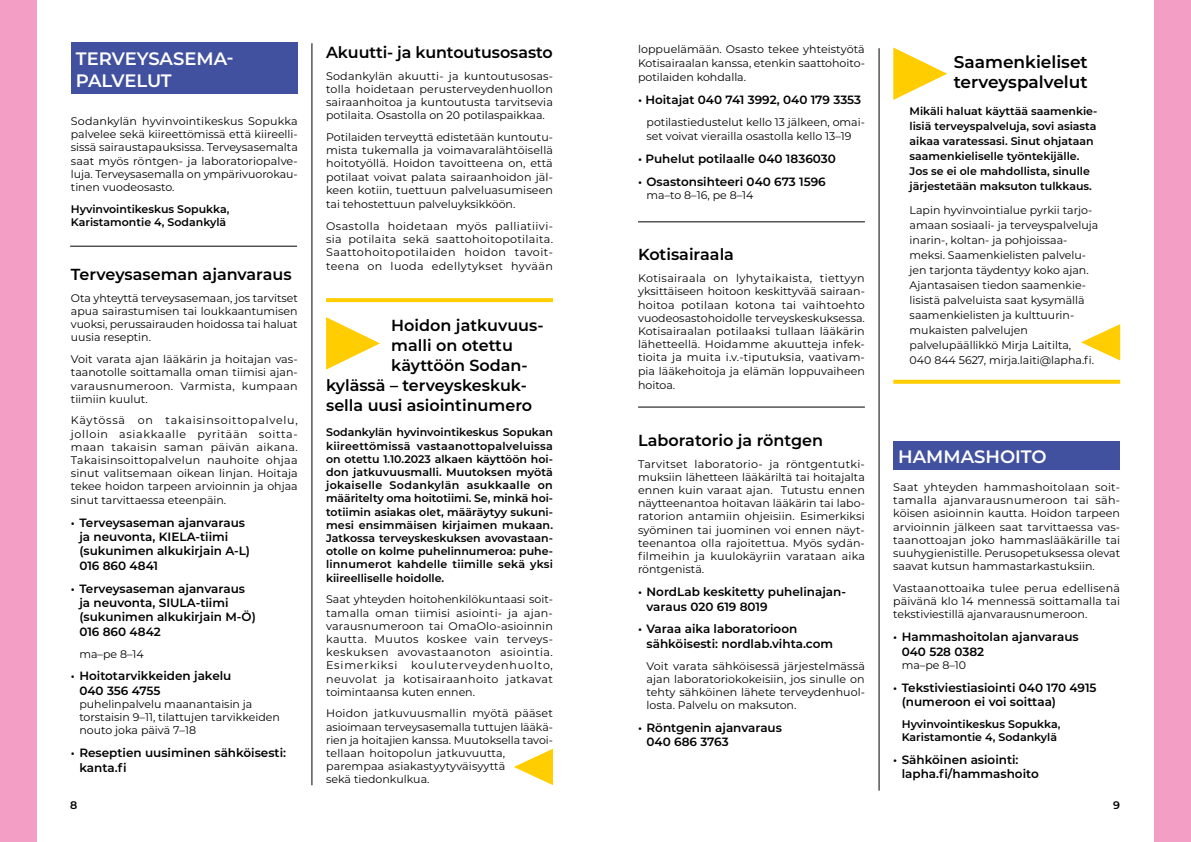
<style>
.page{position:relative;width:1191px;height:842px;background:#fff}
.page>*{position:absolute;margin:0;border:0;box-sizing:border-box;transform-origin:0 0}
.t1{font:600 18px/21.6px "Montserrat";color:#fff}
.t2{font:600 17px/20.4px "Montserrat";color:#000}
.t3{font:600 16px "Montserrat";color:#000}
.t4{font:600 12px/14.4px "Montserrat";color:#000}
.t5{font:11px/13.2px "Montserrat";color:#000;text-align:justify}
.t6{font:600 11px/13.2px "Montserrat";color:#000}
</style>
<div class="page">
<div style="left:1154px;top:0;width:37px;height:842px;background:#f39fc5"></div>
<hr style="left:878px;top:48px;width:1px;height:743px;background:#000">
<div style="left:893px;top:441px;width:227px;height:28px;background:#42519f"></div>
<hr style="left:312px;top:43px;width:1px;height:742px;background:#000">
<div style="left:71px;top:43px;width:227px;height:51px;background:#42519f"></div>
<hr style="left:70px;top:246px;width:227px;height:1px;background:#000">
<div style="left:0;top:0;width:37px;height:842px;background:#f39fc5"></div>
<hr style="left:638px;top:222px;width:227px;height:1px;background:#000">
<hr style="left:638px;top:407px;width:227px;height:1px;background:#000">
<svg style="left:326px;top:317px;width:54px;height:53px"></svg>
<svg style="left:514px;top:749px;width:39px;height:36px"></svg>
<svg style="left:326px;top:298px;width:227px;height:4px"></svg>
<svg style="left:893px;top:47px;width:54px;height:53px"></svg>
<svg style="left:1081px;top:324px;width:39px;height:36px"></svg>
<svg style="left:893px;top:380px;width:227px;height:4px"></svg>
<h1 class="t1" style="left:76px;top:47px;width:159px">TERVEYSASEMA-<br>PALVELUT</h1>
<p class="t5" style="left:71px;top:114px;width:228px">Sodankylän hyvinvointikeskus Sopukka palvelee sekä kiireettömissä että kiireelli&shy;sissä sairaustapauksissa. Terveysasemalta saat myös röntgen- ja laboratoriopalve&shy;luja. Terveysasemalla on ympärivuorokau&shy;tinen vuodeosasto.</p>
<p class="t6" style="left:71px;top:202px;width:160px">Hyvinvointikeskus Sopukka,<br>Karistamontie 4, Sodankylä</p>
<h3 class="t3" style="left:71px;top:263px;width:222px">Terveysaseman ajanvaraus</h3>
<p class="t5" style="left:71px;top:291px;width:228px">Ota yhteyttä terveysasemaan, jos tarvitset apua sairastumisen tai loukkaantumisen vuoksi, perussairauden hoidossa tai haluat uusia reseptin.</p>
<p class="t5" style="left:71px;top:352px;width:228px">Voit varata ajan lääkärin ja hoitajan vas&shy;taanotolle soittamalla oman tiimisi ajan&shy;varausnumeroon. Varmista, kumpaan tiimiin kuulut.</p>
<p class="t5" style="left:71px;top:413px;width:228px">Käytössä on takaisinsoittopalvelu, jolloin asiakkaalle pyritään soitta&shy;maan takaisin saman päivän aikana.<br>Takaisinsoittopalvelun nauhoite ohjaa sinut valitsemaan oikean linjan. Hoitaja tekee hoidon tarpeen arvioinnin ja ohjaa sinut tarvittaessa eteenpäin.</p>
<p class="t4" style="left:79px;top:514px;width:172px;text-indent:-9px">• Terveysaseman ajanvaraus ja neuvonta, KIELA-tiimi (sukunimen alkukirjain A-L)<br>016 860 4841</p>
<p class="t4" style="left:79px;top:581px;width:178px;text-indent:-9px">• Terveysaseman ajanvaraus ja neuvonta, SIULA-tiimi (sukunimen alkukirjain M-Ö)<br>016 860 4842</p>
<p class="t5" style="left:79px;top:647px;width:66px">ma–pe 8–14</p>
<p class="t4" style="left:79px;top:668px;width:154px;text-indent:-9px">• Hoitotarvikkeiden jakelu<br>040 356 4755</p>
<p class="t5" style="left:79px;top:697px;width:202px;text-align:left">puhelinpalvelu maanantaisin ja torstaisin 9–11, tilattujen tarvikkeiden nouto joka päivä 7–18</p>
<p class="t4" style="left:79px;top:745px;width:208px;text-indent:-9px">• Reseptien uusiminen sähköisesti: kanta.fi</p>
<h3 class="t3" style="left:326px;top:41px;width:228px">Akuutti- ja kuntoutusosasto</h3>
<p class="t5" style="left:326px;top:69px;width:228px">Sodankylän akuutti- ja kuntoutusosas&shy;tolla hoidetaan perusterveydenhuollon sairaanhoitoa ja kuntoutusta tarvitsevia potilaita. Osastolla on 20 potilaspaikkaa.</p>
<p class="t5" style="left:326px;top:130px;width:228px">Potilaiden terveyttä edistetään kuntoutu&shy;mista tukemalla ja voimavaralähtöisellä hoitotyöllä. Hoidon tavoitteena on, että potilaat voivat palata sairaanhoidon jäl&shy;keen kotiin, tuettuun palveluasumiseen</p>
<p class="t5" style="left:326px;top:193px;width:228px;line-height:21.7px">tai tehostettuun palveluyksikköön.<br>Osastolla hoidetaan myös palliatiivi-</p>
<p class="t5" style="left:326px;top:232px;width:228px">sia potilaita sekä saattohoitopotilaita.<br>Saattohoitopotilaiden hoidon tavoit&shy;teena on luoda edellytykset hyvään</p>
<h3 class="t3" style="left:391px;top:314px;width:154px">Hoidon jatkuvuus-</h3>
<h3 class="t3" style="left:391px;top:334px;width:123px">malli on otettu</h3>
<h3 class="t3" style="left:391px;top:354px;width:138px">käyttöön Sodan-</h3>
<h3 class="t3" style="left:326px;top:374px;width:202px">kylässä – terveyskeskuk-</h3>
<h3 class="t3" style="left:326px;top:394px;width:208px">sella uusi asiointinumero</h3>
<p class="t6" style="left:326px;top:425px;width:228px;text-align:justify">Sodankylän hyvinvointikeskus Sopukan kiireettömissä vastaanottopalveluissa on otettu 1.10.2023 alkaen käyttöön hoi&shy;don jatkuvuusmalli. Muutoksen myötä jokaiselle Sodankylän asukkaalle on määritelty oma hoitotiimi. Se, minkä hoi&shy;totiimin asiakas olet, määräytyy sukuni&shy;mesi ensimmäisen kirjaimen mukaan.<br>Jatkossa terveyskeskuksen avovastaan&shy;otolle on kolme puhelinnumeroa: puhe&shy;linnumerot kahdelle tiimille sekä yksi kiireelliselle hoidolle.</p>
<p class="t5" style="left:326px;top:592px;width:228px">Saat yhteyden hoitohenkilökuntaasi soit&shy;tamalla oman tiimisi asiointi- ja ajan&shy;varausnumeroon tai OmaOlo-asioinnin kautta. Muutos koskee vain terveys&shy;keskuksen avovastaanoton asiointia.<br>Esimerkiksi kouluterveydenhuolto, neuvolat ja kotisairaanhoito jatkavat toimintaansa kuten ennen.</p>
<p class="t5" style="left:326px;top:706px;width:228px;text-align:left">Hoidon jatkuvuusmallin myötä pääset asioimaan terveysasemalla tuttujen lääkä&shy;rien ja hoitajien kanssa. Muutoksella tavoi&shy;tellaan hoitopolun jatkuvuutta, parempaa asiakastyytyväisyyttä<br>sekä tiedonkulkua.</p>
<p class="t5" style="left:638px;top:42px;width:228px">loppuelämään. Osasto tekee yhteistyötä<br>Kotisairaalan kanssa, etenkin saattohoito-</p>
<p class="t5" style="left:638px;top:70px;width:110px">potilaiden kohdalla.</p>
<p class="t4" style="left:638px;top:92px;width:225px">• Hoitajat 040 741 3992, 040 179 3353</p>
<p class="t5" style="left:646px;top:114px;width:220px;line-height:14.4px">potilastiedustelut kello 13 jälkeen, omai&shy;set voivat vierailla osastolla kello 13–19</p>
<p class="t4" style="left:638px;top:151px;width:199px">• Puhelut potilaalle 040 1836030</p>
<p class="t4" style="left:638px;top:174px;width:189px">• Osastonsihteeri 040 673 1596</p>
<p class="t5" style="left:646px;top:188px;width:108px">ma–to 8–16, pe 8–14</p>
<h3 class="t3" style="left:638px;top:243px;width:97px">Kotisairaala</h3>
<p class="t5" style="left:638px;top:271px;width:228px">Kotisairaala on lyhytaikaista, tiettyyn yksittäiseen hoitoon keskittyvää sairaan&shy;hoitoa potilaan kotona tai vaihtoehto vuodeosastohoidolle terveyskeskuksessa.<br>Kotisairaalan potilaaksi tullaan lääkärin lähetteellä. Hoidamme akuutteja infek&shy;tioita ja muita i.v.-tiputuksia, vaativam&shy;pia lääkehoitoja ja elämän loppuvaiheen</p>
<p class="t5" style="left:638px;top:378px;width:39px">hoitoa.</p>
<h3 class="t3" style="left:638px;top:429px;width:186px">Laboratorio ja röntgen</h3>
<p class="t5" style="left:638px;top:457px;width:228px">Tarvitset laboratorio- ja röntgentutki&shy;muksiin lähetteen lääkäriltä tai hoitajalta ennen kuin varaat ajan. Tutustu ennen näytteenantoa hoitavan lääkärin tai labo&shy;ratorion antamiin ohjeisiin. Esimerkiksi syöminen tai juominen voi ennen näyt&shy;teenantoa olla rajoitettua. Myös sydän&shy;filmeihin ja kuulokäyriin varataan aika röntgenistä.</p>
<p class="t4" style="left:646px;top:584px;width:201px;text-indent:-9px">• NordLab keskitetty puhelinajan&shy;varaus 020 619 8019</p>
<p class="t4" style="left:646px;top:621px;width:188px;text-indent:-9px">• Varaa aika laboratorioon sähköisesti: nordlab.vihta.com</p>
<p class="t5" style="left:646px;top:659px;width:220px">Voit varata sähköisessä järjestelmässä ajan laboratoriokokeisiin, jos sinulle on tehty sähköinen lähete terveydenhuol&shy;losta. Palvelu on maksuton.</p>
<p class="t4" style="left:646px;top:720px;width:137px;text-indent:-9px">• Röntgenin ajanvaraus<br>040 686 3763</p>
<h2 class="t2" style="left:953px;top:51px;width:136px">Saamenkieliset terveyspalvelut</h2>
<p class="t6" style="left:909px;top:103px;width:189px;line-height:15px">Mikäli haluat käyttää saamenkie&shy;lisiä terveyspalveluja, sovi asiasta aikaa varatessasi. Sinut ohjataan saamenkieliselle työntekijälle.<br>Jos se ei ole mahdollista, sinulle järjestetään maksuton tulkkaus.</p>
<p class="t5" style="left:909px;top:202px;width:190px;line-height:15px;text-align:left">Lapin hyvinvointialue pyrkii tarjo&shy;amaan sosiaali- ja terveyspalveluja inarin-, koltan- ja pohjoissaa&shy;meksi. Saamenkielisten palvelu&shy;jen tarjonta täydentyy koko ajan.<br>Ajantasaisen tiedon saamenkie&shy;lisistä palveluista saat kysymällä saamenkielisten ja kulttuurin&shy;mukaisten palvelujen palvelupäällikkö Mirja Laitilta,<br>040 844 5627, mirja.laiti@lapha.fi.</p>
<h1 class="t1" style="left:898px;top:444px;width:150px">HAMMASHOITO</h1>
<p class="t5" style="left:893px;top:480px;width:228px">Saat yhteyden hammashoitolaan soit&shy;tamalla ajanvarausnumeroon tai säh&shy;köisen asioinnin kautta. Hoidon tarpeen arvioinnin jälkeen saat tarvittaessa vas&shy;taanottoajan joko hammaslääkärille tai suuhygienistille. Perusopetuksessa olevat saavat kutsun hammastarkastuksiin.</p>
<p class="t5" style="left:893px;top:581px;width:228px">Vastaanottoaika tulee perua edellisenä päivänä klo 14 mennessä soittamalla tai tekstiviestillä ajanvarausnumeroon.</p>
<p class="t4" style="left:901px;top:629px;width:178px;text-indent:-9px">• Hammashoitolan ajanvaraus<br>040 528 0382</p>
<p class="t5" style="left:901px;top:658px;width:66px">ma–pe 8–10</p>
<p class="t4" style="left:901px;top:680px;width:196px;text-indent:-9px">• Tekstiviestiasiointi 040 170 4915 (numeroon ei voi soittaa)</p>
<p class="t6" style="left:901px;top:717px;width:160px">Hyvinvointikeskus Sopukka,<br>Karistamontie 4, Sodankylä</p>
<p class="t4" style="left:901px;top:752px;width:139px;text-indent:-9px">• Sähköinen asiointi: lapha.fi/hammashoito</p>
<p class="t6" style="left:70px;top:798px;width:9px">8</p>
<p class="t6" style="left:1113px;top:798px;width:8px">9</p>
</div>
